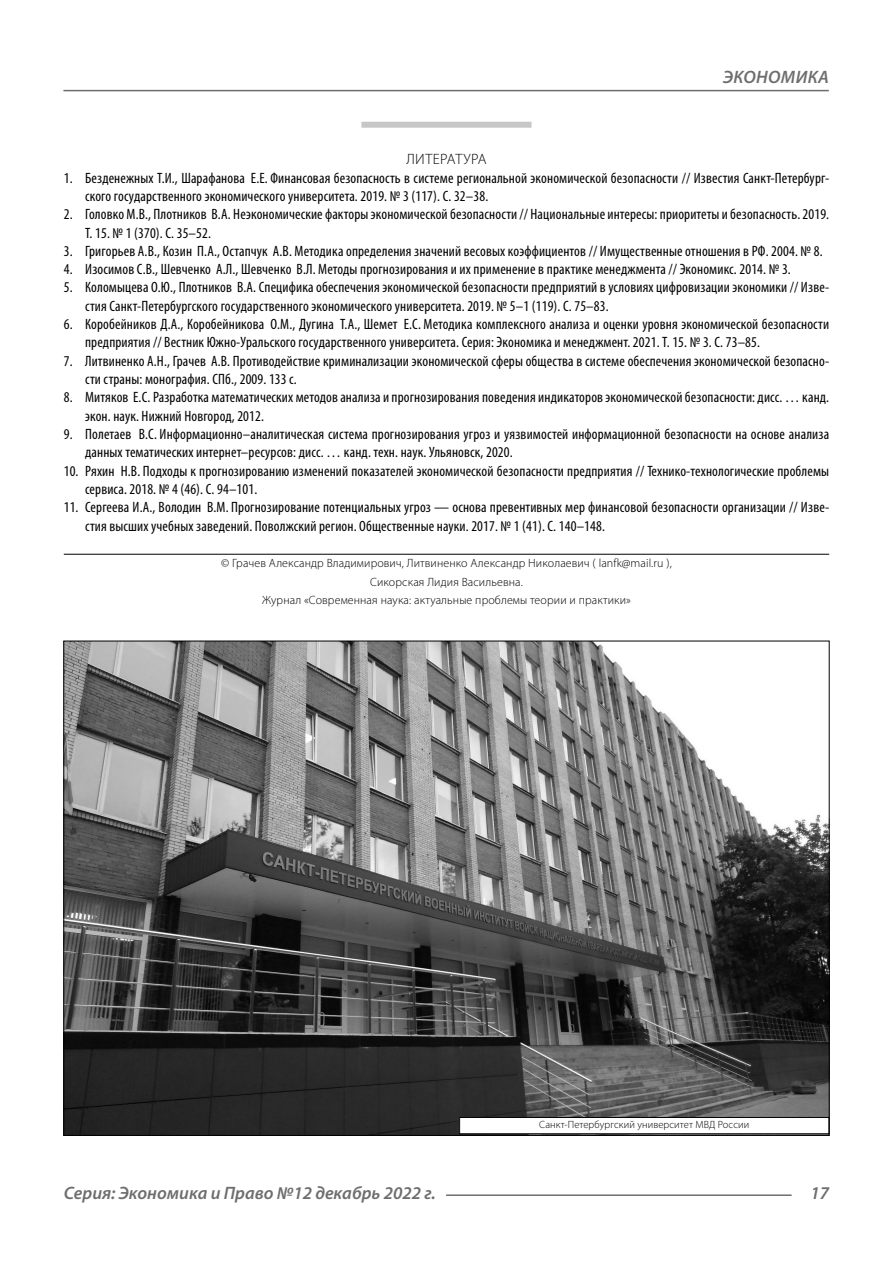
<style>
.page{position:relative;width:893px;height:1263px;background:#fff}
.page>*{position:absolute;margin:0;border:0;box-sizing:border-box;transform-origin:0 0}
.t1{font:italic 600 18px "Myriad Pro";color:#6e6e6e}
.t2{font:condensed 15px/18.3px "Myriad Pro";letter-spacing:.01em;color:#000}
.Literature{font:300 15px "Myriad Pro";letter-spacing:.03em;color:#000}
.Copy{font:300 12px/18.3px "Myriad Pro";letter-spacing:.01em;color:#000;text-align:center}
.Author-doc{font:300 10.5px "Myriad Pro";letter-spacing:.01em;color:#000}
</style>
<div class="page">
<div style="left:361px;top:122px;width:170px;height:6px;background:#c7c7c7"></div>
<hr style="left:64px;top:554px;width:765px;height:1px;background:#000">
<img style="left:65px;top:643px;width:763px;height:491px">
<div style="left:460px;top:1117px;width:369px;height:17px;background:#fff"></div>
<div style="left:459px;top:1117px;width:370px;height:17px;border:1px solid #000"></div>
<hr style="left:63px;top:90px;width:766px;height:1px;background:#6e6e6e">
<hr style="left:446px;top:1194px;width:346px;height:2px;background:#6e6e6e">
<p class="t1" style="left:723px;top:66px;width:24px">Экономика</p>
<p class="Literature" style="left:406px;top:150px;width:82px">ЛИТЕРАТУРА</p>
<p class="t2" style="left:85px;top:168px;width:746px;text-indent:-21px">1. Безденежных Т.И., Шарафанова Е.Е. Финансовая безопасность в системе региональной экономической безопасности // Известия Санкт-Петербург&shy;ского государственного экономического университета. 2019. № 3 (117). С. 32–38.</p>
<p class="t2" style="left:85px;top:205px;width:746px;text-indent:-21px">2. Головко М.В., Плотников В.А. Неэкономические факторы экономической безопасности // Национальные интересы: приоритеты и безопасность. 2019.<br>Т. 15. № 1 (370). С. 35–52.</p>
<p class="t2" style="left:64px;top:242px;width:760px">3. Григорьев А.В., Козин П.А., Остапчук А.В. Методика определения значений весовых коэффициентов // Имущественные отношения в РФ. 2004. № 8.</p>
<p class="t2" style="left:64px;top:260px;width:729px">4. Изосимов С.В., Шевченко А.Л., Шевченко В.Л. Методы прогнозирования и их применение в практике менеджмента // Экономикс. 2014. № 3.</p>
<p class="t2" style="left:85px;top:278px;width:746px;text-indent:-21px">5. Коломыцева О.Ю., Плотников В.А. Специфика обеспечения экономической безопасности предприятий в условиях цифровизации экономики // Изве&shy;стия Санкт-Петербургского государственного экономического университета. 2019. № 5–1 (119). С. 75–83.</p>
<p class="t2" style="left:85px;top:315px;width:746px;text-indent:-21px">6. Коробейников Д.А., Коробейникова О.М., Дугина Т.А., Шемет Е.С. Методика комплексного анализа и оценки уровня экономической безопасности предприятия // Вестник Южно-Уральского государственного университета. Серия: Экономика и менеджмент. 2021. Т. 15. № 3. С. 73–85.</p>
<p class="t2" style="left:85px;top:351px;width:746px;text-indent:-21px">7. Литвиненко А.Н., Грачев А.В. Противодействие криминализации экономической сферы общества в системе обеспечения экономической безопасно&shy;сти страны: монография. СПб., 2009. 133 с.</p>
<p class="t2" style="left:85px;top:388px;width:746px;text-indent:-21px">8. Митяков Е.С. Разработка математических методов анализа и прогнозирования поведения индикаторов экономической безопасности: дисс. … канд. экон. наук. Нижний Новгород, 2012.</p>
<p class="t2" style="left:85px;top:425px;width:746px;text-indent:-21px">9. Полетаев В.С. Информационно–аналитическая система прогнозирования угроз и уязвимостей информационной безопасности на основе анализа данных тематических интернет–ресурсов: дисс. … канд. техн. наук. Ульяновск, 2020.</p>
<p class="t2" style="left:85px;top:461px;width:746px;text-indent:-21px">10. Ряхин Н.В. Подходы к прогнозированию изменений показателей экономической безопасности предприятия // Технико-технологические проблемы сервиса. 2018. № 4 (46). С. 94–101.</p>
<p class="t2" style="left:85px;top:498px;width:746px;text-indent:-21px">11. Сергеева И.А., Володин В.М. Прогнозирование потенциальных угроз — основа превентивных мер финансовой безопасности организации // Изве&shy;стия высших учебных заведений. Поволжский регион. Общественные науки. 2017. № 1 (41). С. 140–148.</p>
<p class="Copy" style="left:221px;top:554px;width:452px">© Грачев Александр Владимирович, Литвиненко Александр Николаевич ( lanfk@mail.ru ),<br>Сикорская Лидия Васильевна.<br>Журнал «Современная наука: актуальные проблемы теории и практики»</p>
<p class="Author-doc" style="left:539px;top:1118px;width:212px">Санкт-Петербургский университет МВД России</p>
<p class="t1" style="left:64px;top:1182px;width:373px">Серия: Экономика и Право №12 декабрь 2022 г.</p>
<p class="t1" style="left:810px;top:1182px;width:20px">17</p>
</div>
